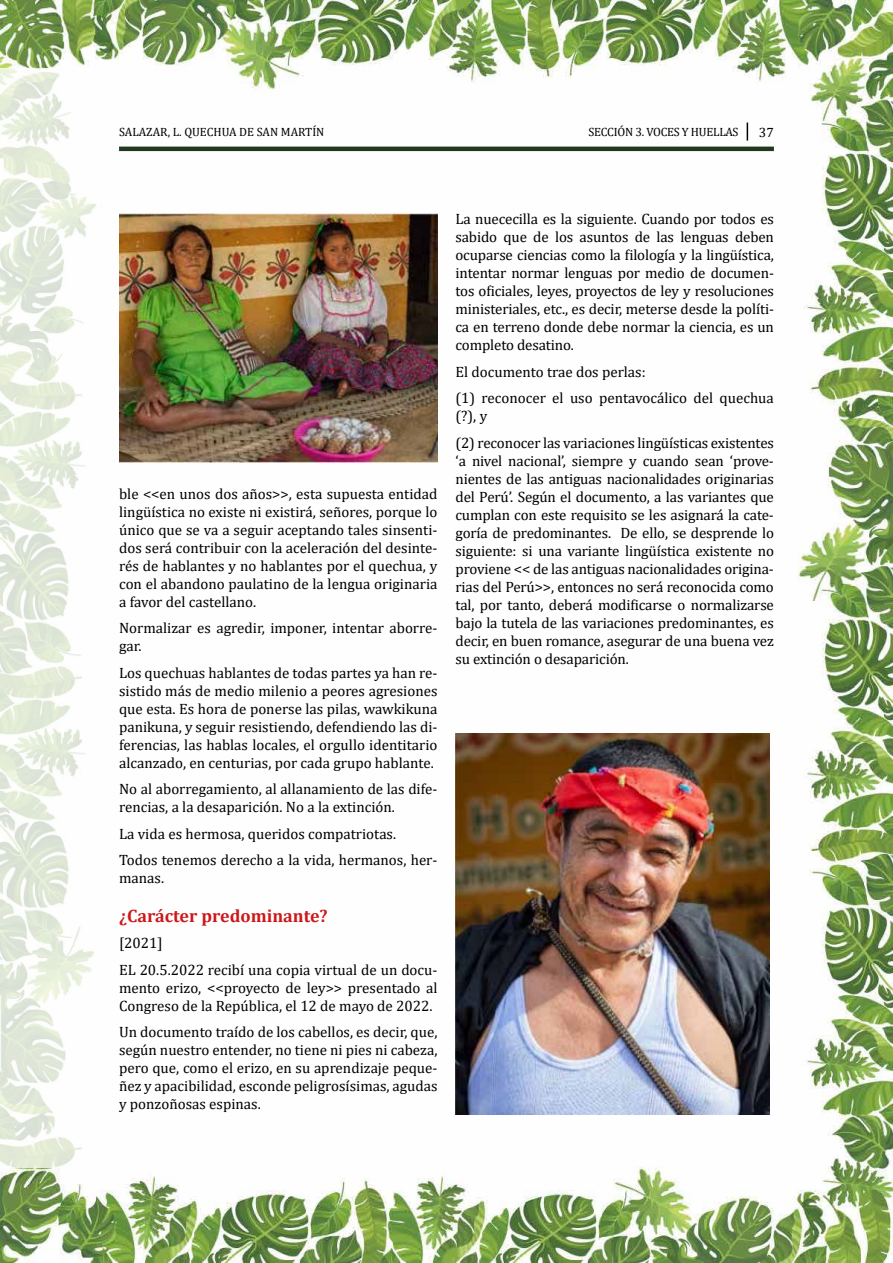
<style>
.page{position:relative;width:893px;height:1263px;background:#fff}
.page>*{position:absolute;margin:0;border:0;box-sizing:border-box;transform-origin:0 0}
.t1{font:700 18px "Cambria";color:#cd1719}
.t2{font:15px/18px "Cambria";color:#000}
.t3{font:13.5px "Cambria";color:#000}
.t4{font:12px "Cambria";letter-spacing:-.015em;color:#000}
</style>
<div class="page">
<img style="left:0;top:0;width:892px;height:1263px">
<svg style="left:0;top:68px;width:101px;height:1099px"></svg>
<hr style="left:119px;top:147px;width:655px;height:4px;background:#223921">
<svg style="left:747px;top:123px;width:1px;height:18px"></svg>
<img style="left:119px;top:214px;width:318px;height:248px">
<img style="left:455px;top:733px;width:314px;height:381px">
<p class="t4" style="left:119px;top:125px;width:207px">SALAZAR, L. QUECHUA DE SAN MARTÍN</p>
<p class="t4" style="left:588px;top:125px;width:152px">SECCIÓN 3. VOCES Y HUELLAS</p>
<p class="t3" style="left:759px;top:124px;width:16px">37</p>
<p class="t2" style="left:119px;top:484px;width:320px;text-align:justify">ble &lt;&lt;en unos dos años&gt;&gt;, esta supuesta entidad lingüística no existe ni existirá, señores, porque lo único que se va a seguir aceptando tales sinsenti&shy;dos será contribuir con la aceleración del desinte&shy;rés de hablantes y no hablantes por el quechua, y con el abandono paulatino de la lengua originaria a favor del castellano.</p>
<p class="t2" style="left:119px;top:619px;width:320px">Normalizar es agredir, imponer, intentar aborre&shy;gar.</p>
<p class="t2" style="left:119px;top:663px;width:320px;text-align:justify">Los quechuas hablantes de todas partes ya han re&shy;sistido más de medio milenio a peores agresiones que esta. Es hora de ponerse las pilas, wawkikuna panikuna, y seguir resistiendo, defendiendo las di&shy;ferencias, las hablas locales, el orgullo identitario alcanzado, en centurias, por cada grupo hablante.</p>
<p class="t2" style="left:119px;top:780px;width:320px">No al aborregamiento, al allanamiento de las dife&shy;rencias, a la desaparición. No a la extinción.</p>
<p class="t2" style="left:119px;top:820px;width:320px;line-height:26.5px">La vida es hermosa, queridos compatriotas.<br>Todos tenemos derecho a la vida, hermanos, her-</p>
<p class="t2" style="left:119px;top:869px;width:47px">manas.</p>
<p class="t1" style="left:119px;top:903px;width:210px">¿Carácter predominante?</p>
<p class="t2" style="left:119px;top:930px;width:320px;line-height:26.5px">[2021]<br>EL 20.5.2022 recibí una copia virtual de un docu-</p>
<p class="t2" style="left:119px;top:978px;width:320px">mento erizo, &lt;&lt;proyecto de ley&gt;&gt; presentado al<br>Congreso de la República, el 12 de mayo de 2022.</p>
<p class="t2" style="left:119px;top:1023px;width:320px;text-align:justify">Un documento traído de los cabellos, es decir, que, según nuestro entender, no tiene ni pies ni cabeza, pero que, como el erizo, en su aprendizaje peque&shy;ñez y apacibilidad, esconde peligrosísimas, agudas y ponzoñosas espinas.</p>
<p class="t2" style="left:455px;top:210px;width:320px;text-align:justify">La nuececilla es la siguiente. Cuando por todos es sabido que de los asuntos de las lenguas deben ocuparse ciencias como la filología y la lingüística, intentar normar lenguas por medio de documen&shy;tos oficiales, leyes, proyectos de ley y resoluciones ministeriales, etc., es decir, meterse desde la políti&shy;ca en terreno donde debe normar la ciencia, es un completo desatino.</p>
<p class="t2" style="left:455px;top:358px;width:320px;line-height:26.5px">El documento trae dos perlas:<br>(1) reconocer el uso pentavocálico del quechua</p>
<p class="t2" style="left:455px;top:403px;width:320px;line-height:26.5px">(?), y<br>(2) reconocer las variaciones lingüísticas existentes</p>
<p class="t2" style="left:455px;top:452px;width:320px;text-align:justify">‘a nivel nacional’, siempre y cuando sean ‘prove&shy;nientes de las antiguas nacionalidades originarias del Perú’. Según el documento, a las variantes que cumplan con este requisito se les asignará la cate&shy;goría de predominantes. De ello, se desprende lo siguiente: si una variante lingüística existente no proviene &lt;&lt; de las antiguas nacionalidades origina&shy;rias del Perú&gt;&gt;, entonces no será reconocida como tal, por tanto, deberá modificarse o normalizarse bajo la tutela de las variaciones predominantes, es decir, en buen romance, asegurar de una buena vez su extinción o desaparición.</p>
</div>
